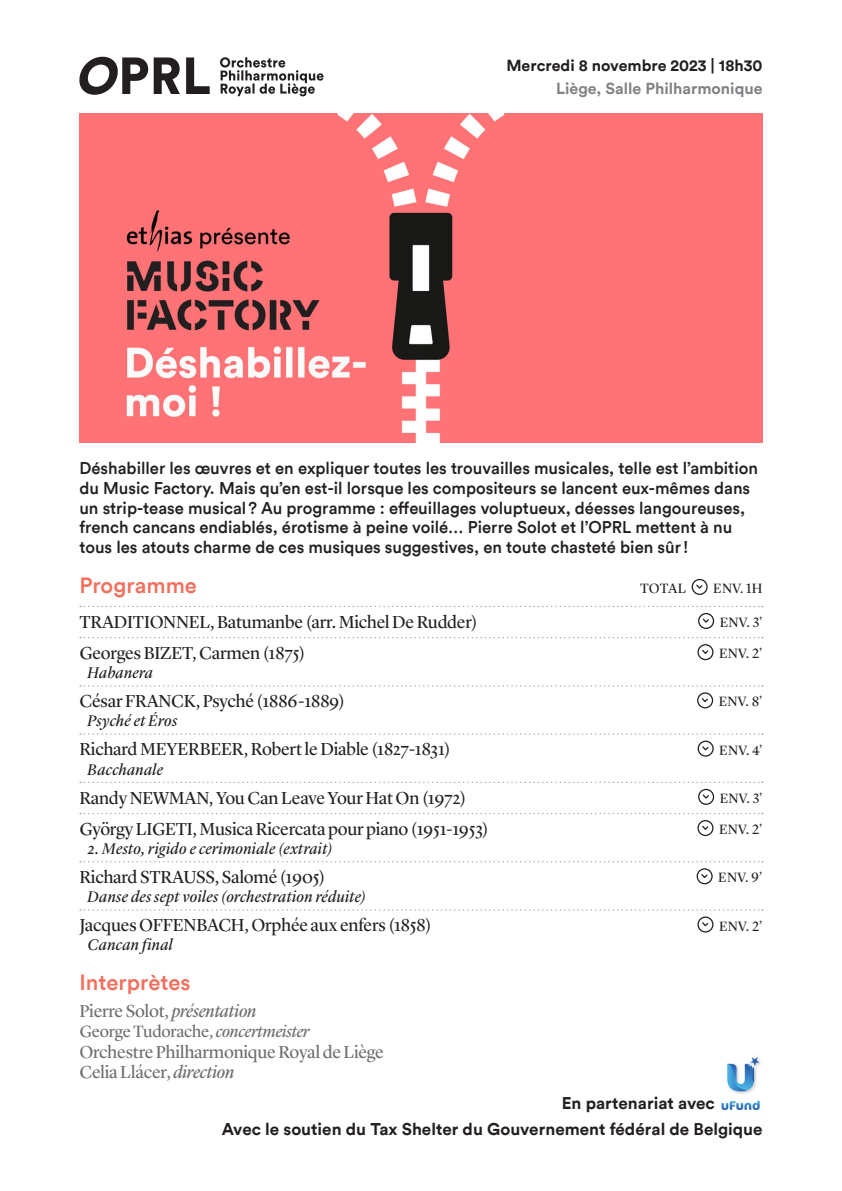
<style>
.page{position:relative;width:842px;height:1191px;background:#fff}
.page>*{position:absolute;margin:0;border:0;box-sizing:border-box;transform-origin:0 0}
.MF_ss_titres_en_couleur{font:500 22px "Circular";color:#f26e5d}
.PAGE_1_-_œuvre_-_filets_plus_légers_2023{font:18px "Lyon Display";letter-spacing:-.01em;color:#231f20}
.MF-page_1_œuvre_2023{font:18px "Lyon Display";letter-spacing:-.01em;color:#6c6d70}
._17-texte___lettrine_4_lignes_-_GS{font:500 17px/19.8px "Circular";color:#231f20}
.Page_1___sponsors{font:700 17px "Circular";color:#231f20}
.MF-page_1_œuvre_2023-2{font:17px "Lyon Display";letter-spacing:-.015em;color:#6c6d70}
.PAGE_1_-_sousœuvre_2023-MF{font:italic 16px "Lyon Display";letter-spacing:.02em;color:#231f20}
._17-page_1_date{font:700 16px/22.6px "Circular";color:#231f20;text-align:right}
.PAGE_1_-_durée{font:14px "Lyon Display";letter-spacing:.02em;color:#231f20}
.s1{color:#808285}
.s2{font-style:italic}
</style>
<div class="page">
<svg style="left:220px;top:57px;width:103px;height:39px"></svg>
<svg style="left:79px;top:57px;width:131px;height:38px"></svg>
<img style="left:721px;top:1057px;width:40px;height:52px">
<svg style="left:80px;top:685px;width:683px;height:1px"></svg>
<svg style="left:80px;top:909px;width:683px;height:1px"></svg>
<svg style="left:80px;top:606px;width:683px;height:23px"></svg>
<svg style="left:691px;top:578px;width:17px;height:17px"></svg>
<svg style="left:80px;top:637px;width:683px;height:24px"></svg>
<svg style="left:697px;top:692px;width:17px;height:17px"></svg>
<svg style="left:80px;top:733px;width:683px;height:24px"></svg>
<svg style="left:80px;top:781px;width:683px;height:24px"></svg>
<svg style="left:80px;top:813px;width:683px;height:23px"></svg>
<svg style="left:80px;top:861px;width:683px;height:24px"></svg>
<svg style="left:697px;top:916px;width:17px;height:17px"></svg>
<img style="left:79px;top:113px;width:684px;height:329px">
<p class="_17-page_1_date" style="left:506px;top:53px;width:258px">Mercredi 8 novembre 2023 | 18h30<br><span class="s1">Liège, Salle Philharmonique</span></p>
<p class="_17-texte___lettrine_4_lignes_-_GS" style="left:79px;top:457px;width:680px">Déshabiller les œuvres et en expliquer toutes les trouvailles musicales, telle est l’ambition du Music Factory. Mais qu’en est-il lorsque les compositeurs se lancent eux-mêmes dans un strip-tease musical? Au programme : effeuillages voluptueux, déesses langoureuses, french cancans endiablés, érotisme à peine voilé… Pierre Solot et l’OPRL mettent à nu tous les atouts charme de ces musiques suggestives, en toute chasteté bien sûr!</p>
<p class="MF_ss_titres_en_couleur" style="left:79px;top:570px;width:119px">Programme</p>
<p class="PAGE_1_-_œuvre_-_filets_plus_légers_2023" style="left:79px;top:608px;width:400px">TRADITIONNEL, Batumanbe (arr. Michel De Rudder)</p>
<p class="PAGE_1_-_œuvre_-_filets_plus_légers_2023" style="left:79px;top:639px;width:227px">Georges BIZET, Carmen (1875)</p>
<p class="PAGE_1_-_sousœuvre_2023-MF" style="left:88px;top:660px;width:67px">Habanera</p>
<p class="PAGE_1_-_œuvre_-_filets_plus_légers_2023" style="left:79px;top:688px;width:267px">César FRANCK, Psyché (1886-1889)</p>
<p class="PAGE_1_-_sousœuvre_2023-MF" style="left:88px;top:709px;width:91px">Psyché et Éros</p>
<p class="PAGE_1_-_œuvre_-_filets_plus_légers_2023" style="left:79px;top:736px;width:373px">Richard MEYERBEER, Robert le Diable (1827-1831)</p>
<p class="PAGE_1_-_sousœuvre_2023-MF" style="left:88px;top:757px;width:77px">Bacchanale</p>
<p class="PAGE_1_-_œuvre_-_filets_plus_légers_2023" style="left:79px;top:784px;width:388px">Randy NEWMAN, You Can Leave Your Hat On (1972)</p>
<p class="PAGE_1_-_œuvre_-_filets_plus_légers_2023" style="left:79px;top:815px;width:411px">György LIGETI, Musica Ricercata pour piano (1951-1953)</p>
<p class="PAGE_1_-_sousœuvre_2023-MF" style="left:88px;top:836px;width:247px">2. Mesto, rigido e cerimoniale (extrait)</p>
<p class="PAGE_1_-_œuvre_-_filets_plus_légers_2023" style="left:79px;top:863px;width:247px">Richard STRAUSS, Salomé (1905)</p>
<p class="PAGE_1_-_sousœuvre_2023-MF" style="left:88px;top:884px;width:280px">Danse des sept voiles (orchestration réduite)</p>
<p class="PAGE_1_-_œuvre_-_filets_plus_légers_2023" style="left:79px;top:912px;width:354px">Jacques OFFENBACH, Orphée aux enfers (1858)</p>
<p class="PAGE_1_-_sousœuvre_2023-MF" style="left:88px;top:933px;width:87px">Cancan final</p>
<p class="MF_ss_titres_en_couleur" style="left:79px;top:967px;width:113px">Interprètes</p>
<p class="MF-page_1_œuvre_2023" style="left:79px;top:998px;width:179px">Pierre Solot, <span class="s2">présentation</span></p>
<p class="MF-page_1_œuvre_2023-2" style="left:79px;top:1019px;width:232px">George Tudorache, <span class="s2">concertmeister</span></p>
<p class="MF-page_1_œuvre_2023" style="left:79px;top:1038px;width:306px">Orchestre Philharmonique Royal de Liège</p>
<p class="MF-page_1_œuvre_2023" style="left:79px;top:1058px;width:157px">Celia Llácer, <span class="s2">direction</span></p>
<p class="PAGE_1_-_durée" style="left:640px;top:578px;width:48px">TOTAL</p>
<p class="PAGE_1_-_durée" style="left:713px;top:578px;width:51px">ENV. 1H</p>
<p class="PAGE_1_-_durée" style="left:720px;top:612px;width:44px">ENV. 3’</p>
<p class="PAGE_1_-_durée" style="left:719px;top:643px;width:45px">ENV. 2’</p>
<p class="PAGE_1_-_durée" style="left:719px;top:691px;width:45px">ENV. 8’</p>
<p class="PAGE_1_-_durée" style="left:719px;top:739px;width:45px">ENV. 4’</p>
<p class="PAGE_1_-_durée" style="left:720px;top:787px;width:44px">ENV. 3’</p>
<p class="PAGE_1_-_durée" style="left:719px;top:819px;width:45px">ENV. 2’</p>
<p class="PAGE_1_-_durée" style="left:718px;top:867px;width:46px">ENV. 9’</p>
<p class="PAGE_1_-_durée" style="left:719px;top:915px;width:45px">ENV. 2’</p>
<p class="Page_1___sponsors" style="left:562px;top:1091px;width:155px">En partenariat avec</p>
<p class="Page_1___sponsors" style="left:222px;top:1117px;width:542px">Avec le soutien du Tax Shelter du Gouvernement fédéral de Belgique</p>
</div>
